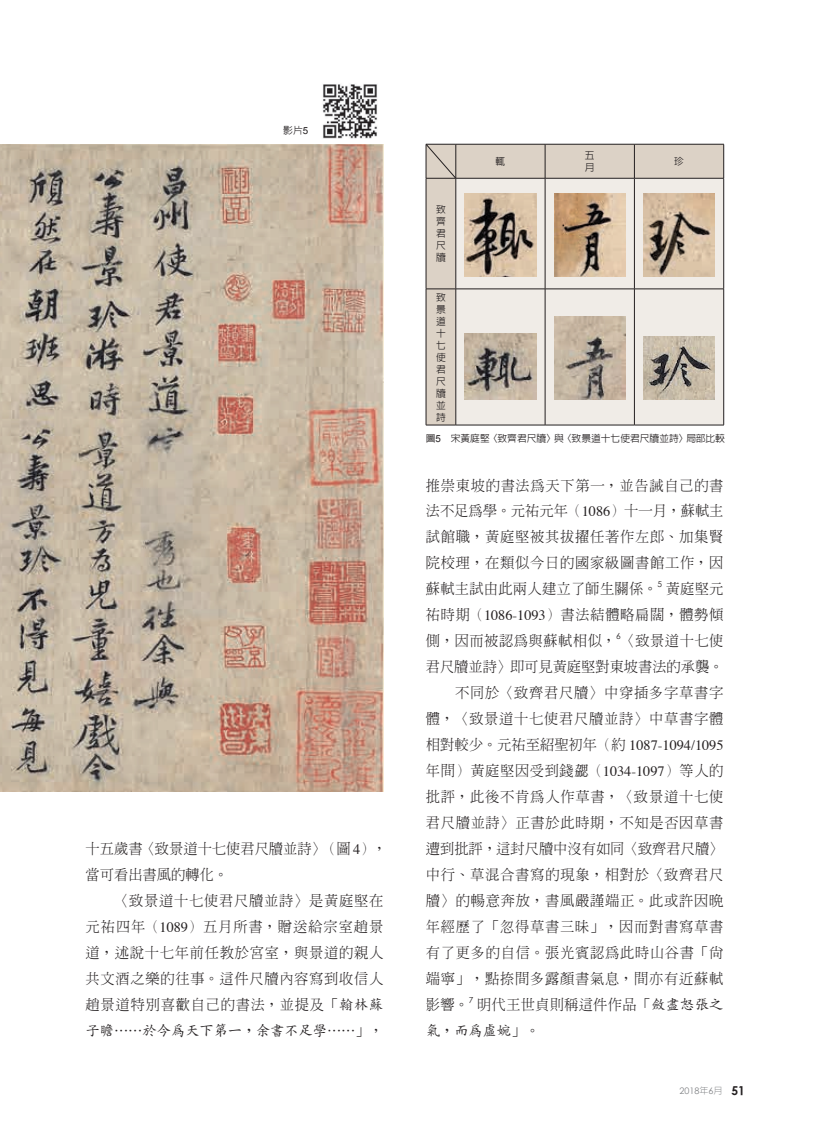
<style>
.page{position:relative;width:825px;height:1139px;background:#fff}
.page>*{position:absolute;margin:0;border:0;box-sizing:border-box;transform-origin:0 0}
.t1{font:300 14.25px/26px "AR Ming B5";letter-spacing:.05em;color:#231f20;text-align:justify}
.t2{font:500 14.25px "AR Kai B5";color:#231f20}
.t3{font:300 14.25px "AR Ming B5";letter-spacing:.02em;color:#231f20}
.t4{font:500 9.75px/12px "AR Hei B5";color:#231f20;text-align:justify}
.t5{font:9px "Century Gothic";color:#808285}
.t6{font:8.25px "Century Gothic";color:#231f20}
.s1{font-family:"Arial";font-weight:400}
.s2{font-family:"Times";font-weight:400}
.s3{font-family:"AR Kai B5";font-weight:500}
.s4{font-family:"AR Ming B5";font-weight:300}
.s5{font-family:"AR Hei B5";font-weight:300}
.s6{font-weight:700;font-size:12px;color:#231f20}
</style>
<div class="page">
<img style="left:323px;top:84px;width:54px;height:55px">
<div style="left:427px;top:145px;width:296px;height:280px;background:#dcd2c6"></div>
<div style="left:456px;top:179px;width:267px;height:246px;background:#f0ece7"></div>
<hr style="left:456px;top:144px;width:89px;height:1px;background:#231f20">
<hr style="left:545px;top:144px;width:89px;height:1px;background:#231f20">
<hr style="left:545px;top:144px;width:1px;height:34px;background:#231f20">
<hr style="left:634px;top:144px;width:90px;height:1px;background:#231f20">
<hr style="left:634px;top:144px;width:1px;height:34px;background:#231f20">
<hr style="left:723px;top:144px;width:1px;height:34px;background:#231f20">
<hr style="left:426px;top:178px;width:1px;height:111px;background:#231f20">
<hr style="left:456px;top:178px;width:89px;height:1px;background:#231f20">
<hr style="left:455px;top:178px;width:1px;height:111px;background:#231f20">
<hr style="left:545px;top:178px;width:89px;height:1px;background:#231f20">
<hr style="left:545px;top:178px;width:1px;height:111px;background:#231f20">
<hr style="left:634px;top:178px;width:90px;height:1px;background:#231f20">
<hr style="left:634px;top:178px;width:1px;height:111px;background:#231f20">
<hr style="left:723px;top:178px;width:1px;height:111px;background:#231f20">
<hr style="left:426px;top:288px;width:30px;height:1px;background:#231f20">
<hr style="left:426px;top:289px;width:1px;height:136px;background:#231f20">
<hr style="left:456px;top:288px;width:89px;height:1px;background:#231f20">
<hr style="left:455px;top:289px;width:1px;height:136px;background:#231f20">
<hr style="left:545px;top:288px;width:89px;height:1px;background:#231f20">
<hr style="left:545px;top:289px;width:1px;height:136px;background:#231f20">
<hr style="left:634px;top:288px;width:90px;height:1px;background:#231f20">
<hr style="left:634px;top:289px;width:1px;height:136px;background:#231f20">
<hr style="left:723px;top:289px;width:1px;height:136px;background:#231f20">
<hr style="left:426px;top:425px;width:30px;height:1px;background:#231f20">
<hr style="left:456px;top:425px;width:89px;height:1px;background:#231f20">
<hr style="left:545px;top:425px;width:89px;height:1px;background:#231f20">
<hr style="left:634px;top:425px;width:90px;height:1px;background:#231f20">
<svg style="left:426px;top:144px;width:30px;height:35px"></svg>
<img style="left:465px;top:193px;width:71px;height:83px">
<img style="left:554px;top:193px;width:71px;height:83px">
<img style="left:643px;top:193px;width:72px;height:83px">
<img style="left:465px;top:333px;width:71px;height:66px">
<img style="left:554px;top:317px;width:71px;height:82px">
<img style="left:643px;top:336px;width:72px;height:63px">
<img style="left:0;top:144px;width:383px;height:648px">
<p class="t4" style="left:283px;top:125px;width:26px">影片<span class="s1">5</span></p>
<p class="t1" style="left:86px;top:835px;width:303px;text-align:left">十五歲書〈致景道十七使君尺牘並詩〉（圖 <span class="s2">4</span>），當可看出書風的轉化。<br>　　〈致景道十七使君尺牘並詩〉是黃庭堅在元祐四年（<span class="s2">1089</span>）五月所書，贈送給宗室趙景道，述說十七年前任教於宮室，與景道的親人共文酒之樂的往事。這件尺牘內容寫到收信人趙景道特別喜歡自己的書法，並提及「<span class="s3">翰林蘇</span></p>
<p class="t2" style="left:86px;top:1023px;width:299px">子瞻⋯⋯於今為天下第一，余書不足學⋯⋯<span class="s4">」，</span></p>
<p class="t4" style="left:496px;top:155px;width:11px">輒</p>
<p class="t4" style="left:585px;top:149px;width:11px">五月</p>
<p class="t4" style="left:674px;top:155px;width:11px">珍</p>
<p class="t4" style="left:436px;top:203px;width:11px">致齊君尺牘</p>
<p class="t4" style="left:436px;top:291px;width:11px">致景道十七使君尺牘並詩</p>
<p class="t4" style="left:426px;top:432px;width:301px">圖<span class="s1">5</span> 宋黃庭堅〈致齊君尺牘〉與〈致景道十七使君尺牘並詩〉局部比較</p>
<p class="t1" style="left:426px;top:472px;width:299px">推崇東坡的書法為天下第一，並告誡自己的書法不足為學。元祐元年（<span class="s2">1086</span>）十一月，蘇軾主試館職，黃庭堅被其拔擢任著作左郎、加集賢院校理，在類似今日的國家級圖書館工作，因蘇軾主試由此兩人建立了師生關係。</p>
<p class="t6" style="left:657px;top:579px;width:6px">5</p>
<p class="t1" style="left:426px;top:576px;width:299px;text-indent:240px">黃庭堅元祐時期（<span class="s2">1086-1093</span>）書法結體略扁闊，體勢傾側，因而被認為與蘇軾相似，〈致景道十七使</p>
<p class="t6" style="left:616px;top:631px;width:6px">6</p>
<p class="t1" style="left:426px;top:653px;width:299px">君尺牘並詩〉即可見黃庭堅對東坡書法的承襲。　　不同於〈致齊君尺牘〉中穿插多字草書字體，〈致景道十七使君尺牘並詩〉中草書字體相對較少。元祐至紹聖初年（約 <span class="s2">1087-1094/1095</span>年間）黃庭堅因受到錢勰（<span class="s2">1034-1097</span>）等人的批評，此後不肯為人作草書，〈致景道十七使君尺牘並詩〉正書於此時期，不知是否因草書遭到批評，這封尺牘中沒有如同〈致齊君尺牘〉中行、草混合書寫的現象，相對於〈致齊君尺牘〉的暢意奔放，書風嚴謹端正。此或許因晚年經歷了「忽得草書三昧」，因而對書寫草書有了更多的自信。張光賓認為此時山谷書「尚端寧」，點捺間多露顏書氣息，間亦有近蘇軾影響。</p>
<p class="t6" style="left:469px;top:994px;width:6px">7</p>
<p class="t3" style="left:477px;top:997px;width:248px">明代王世貞則稱這件作品「<span class="s3">斂盡怒張之</span></p>
<p class="t2" style="left:426px;top:1023px;width:115px">氣，而為虛婉<span class="s4">」。</span></p>
<p class="t5" style="left:679px;top:1084px;width:67px">2018<span class="s5">年</span>6<span class="s5">月</span> <span class="s6">51</span></p>
</div>
